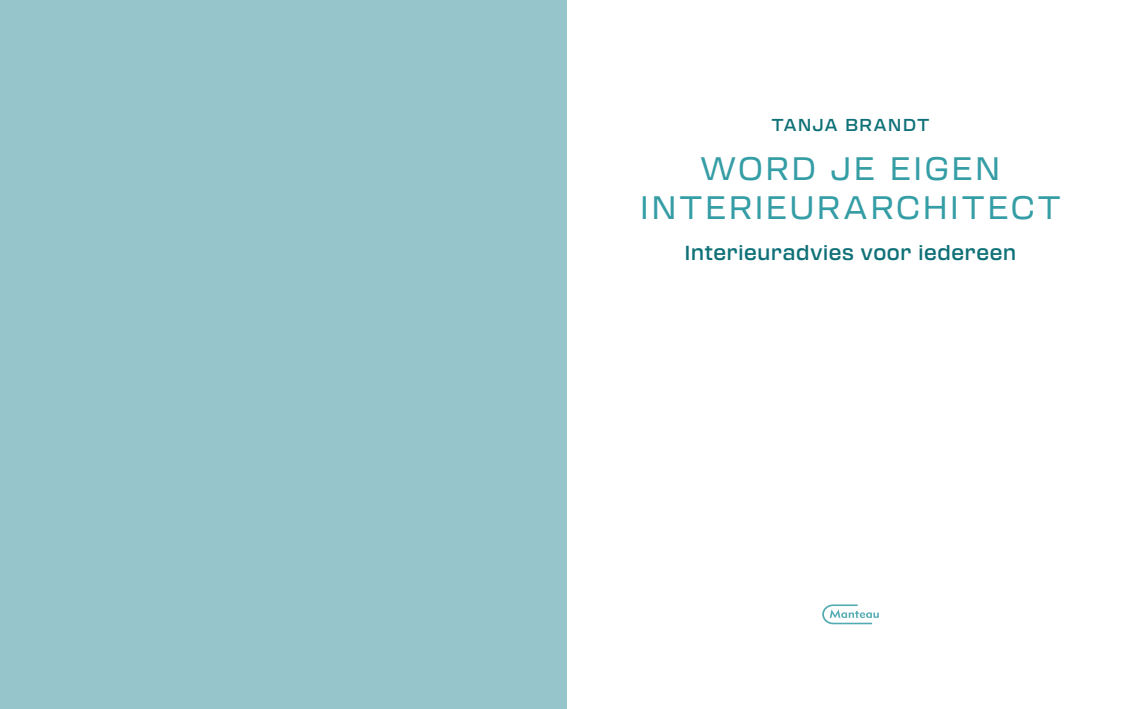
<style>
.page{position:relative;width:1134px;height:709px;background:#fff}
.page>*{position:absolute;margin:0;border:0;box-sizing:border-box;transform-origin:0 0}
.t1{font:32px/39px "Transducer";letter-spacing:.07em;color:#359da5;text-align:center}
.t2{font:500 20px "Transducer";letter-spacing:.02em;color:#0f7177}
.t3{font:500 17px "Transducer";letter-spacing:.07em;color:#0f7177}
</style>
<div class="page">
<div style="left:0;top:0;width:567px;height:709px;background:#96c5cb"></div>
<svg style="left:822px;top:604px;width:57px;height:20px"></svg>
<p class="t3" style="left:771px;top:113px;width:160px">TANJA BRANDT</p>
<p class="t1" style="left:640px;top:147px;width:422px">WORD JE EIGEN<br>INTERIEURARCHITECT</p>
<p class="t2" style="left:684px;top:239px;width:333px">Interieuradvies voor iedereen</p>
</div>
